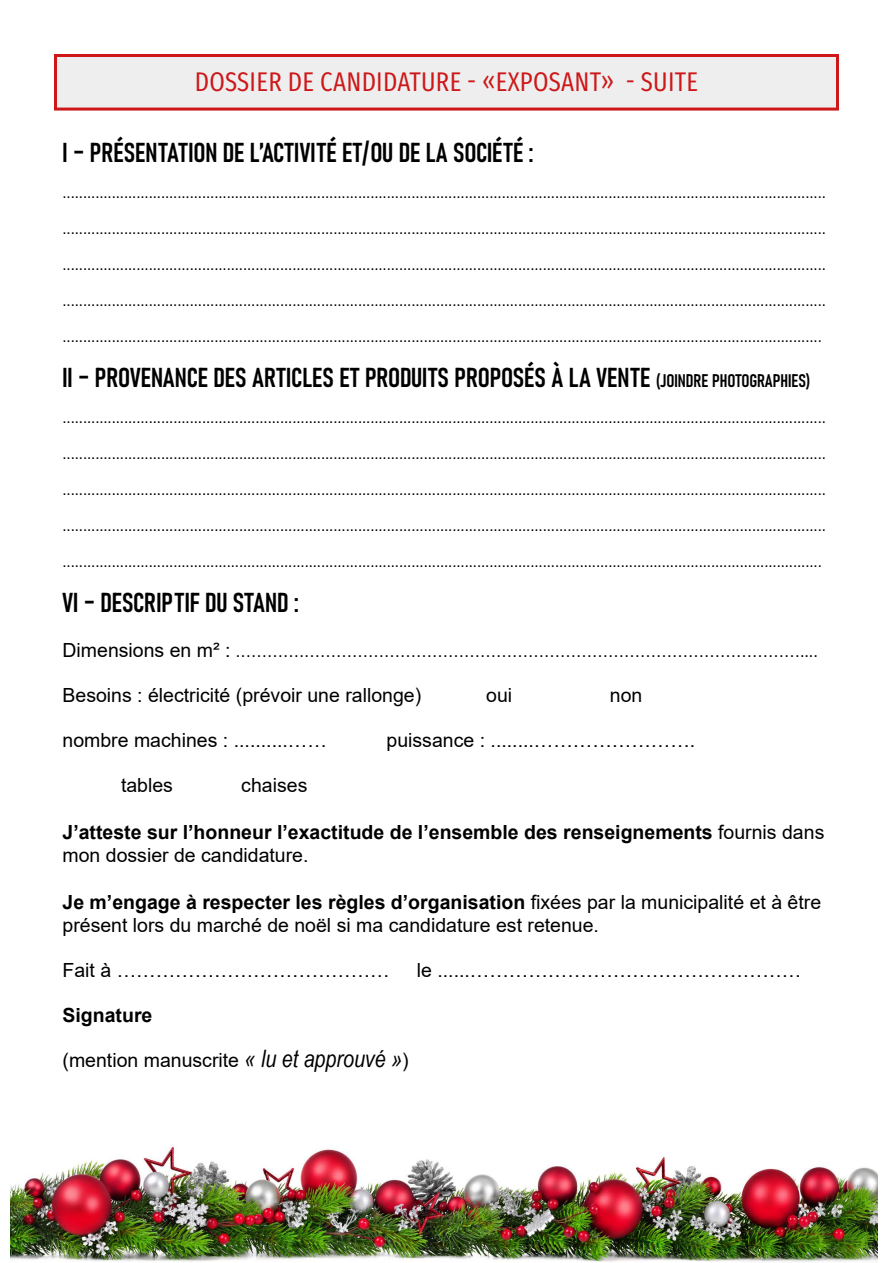
<style>
.page{position:relative;width:893px;height:1263px;background:#fff}
.page>*{position:absolute;margin:0;border:0;box-sizing:border-box;transform-origin:0 0}
.t1{font:27px "Bahnschrift";color:#000}
.t2{font:27px "Fira Sans Compressed";letter-spacing:.01em;color:#cd1719}
.t3{font:19.5px/23.4px "Arial";color:#000}
.t4{font:700 19.5px/23.4px "Arial";color:#000}
.t5{font:19.5px "Arial Narrow";color:#000}
.t6{font:18px/36px "Arial Narrow";color:#000;text-align:justify}
.s1{font-size:18px}
.s2{font-family:"Arial"}
.s3{font-weight:400}
.s4{font-weight:700}
.s5{font-family:"Arial Narrow";font-style:italic;font-size:24px}
</style>
<div class="page">
<img style="left:11px;top:1146px;width:866px;height:117px">
<div style="left:56px;top:56px;width:781px;height:53px;background:#eee"></div>
<div style="left:54px;top:54px;width:785px;height:57px;border:3px solid #cd1719"></div>
<h1 class="t2" style="left:195px;top:61px;width:505px">DOSSIER DE CANDIDATURE - «EXPOSANT» - SUITE</h1>
<h1 class="t1" style="left:63px;top:132px;width:472px">I – PRÉSENTATION DE L’ACTIVITÉ ET/OU DE LA SOCIÉTÉ :</h1>
<p class="t6" style="left:63px;top:173px;width:765px">.......................................................................................................................................................................................... .......................................................................................................................................................................................... .......................................................................................................................................................................................... .......................................................................................................................................................................................... .........................................................................................................................................................................................</p>
<h1 class="t1" style="left:63px;top:357px;width:749px">II – PROVENANCE DES ARTICLES ET PRODUITS PROPOSÉS À LA VENTE <span class="s1">(JOINDRE PHOTOGRAPHIES)</span></h1>
<p class="t6" style="left:63px;top:398px;width:765px">.......................................................................................................................................................................................... .......................................................................................................................................................................................... .......................................................................................................................................................................................... .......................................................................................................................................................................................... .........................................................................................................................................................................................</p>
<h1 class="t1" style="left:63px;top:582px;width:238px">VI – DESCRIPTIF DU STAND :</h1>
<p class="t5" style="left:63px;top:636px;width:757px"><span class="s2">Dimensions en m² :</span> .……………………………………………………………………………………………....</p>
<p class="t3" style="left:63px;top:683px;width:360px">Besoins : électricité (prévoir une rallonge)</p>
<p class="t3" style="left:486px;top:683px;width:28px">oui</p>
<p class="t3" style="left:610px;top:683px;width:34px">non</p>
<p class="t3" style="left:63px;top:728px;width:266px">nombre machines : ..........……</p>
<p class="t3" style="left:386px;top:728px;width:310px">puissance : ........…………………….</p>
<p class="t3" style="left:121px;top:773px;width:54px">tables</p>
<p class="t3" style="left:241px;top:773px;width:68px">chaises</p>
<p class="t4" style="left:63px;top:820px;width:763px">J’atteste sur l’honneur l’exactitude de l’ensemble des renseignements <span class="s3">fournis dans mon dossier de candidature.</span></p>
<p class="t3" style="left:63px;top:890px;width:760px"><span class="s4">Je m’engage à respecter les règles d’organisation</span> fixées par la municipalité et à être présent lors du marché de noël si ma candidature est retenue.</p>
<p class="t3" style="left:63px;top:959px;width:329px">Fait à ……………………………………</p>
<p class="t3" style="left:417px;top:959px;width:386px">le ......……………………………………………</p>
<p class="t4" style="left:63px;top:1004px;width:91px">Signature</p>
<p class="t3" style="left:63px;top:1049px;width:348px">(mention manuscrite <span class="s5">« lu et approuvé »</span>)</p>
</div>
